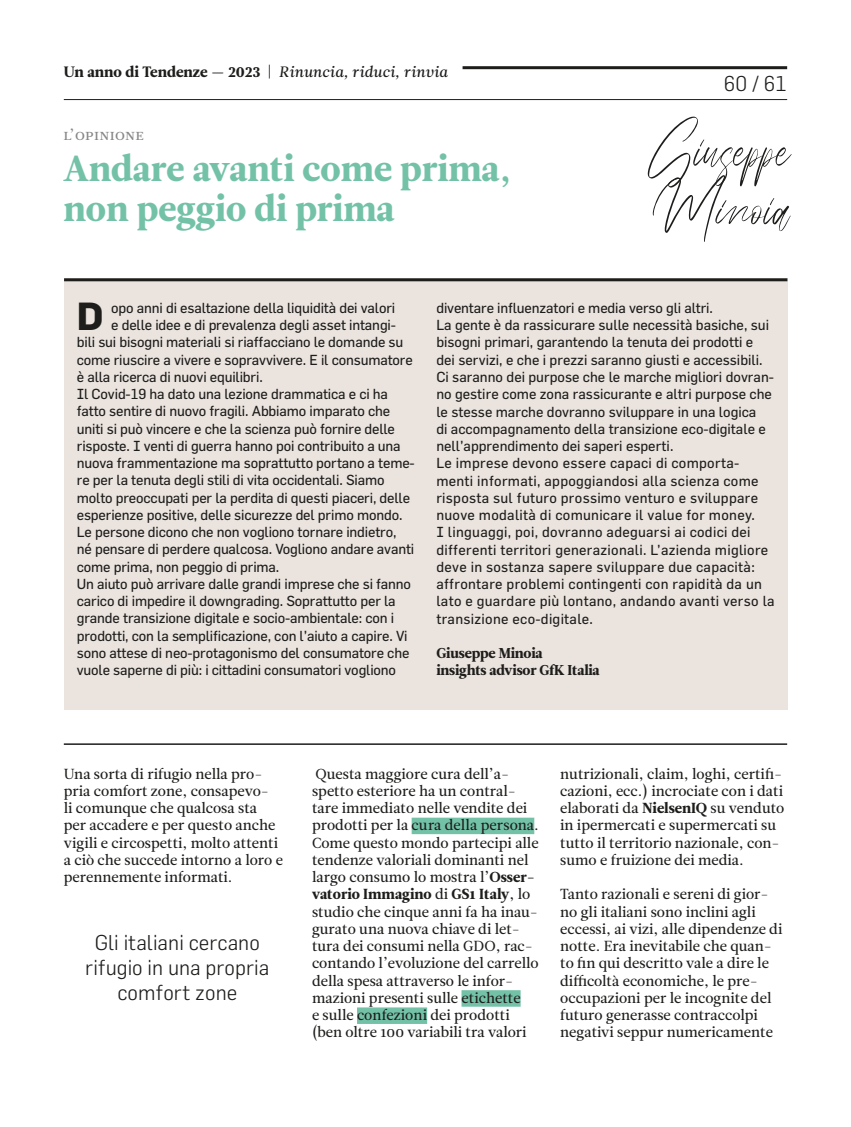
<style>
.page{position:relative;width:851px;height:1127px;background:#fff}
.page>*{position:absolute;margin:0;border:0;box-sizing:border-box;transform-origin:0 0}
.t1{font:57.3px/58.5px "Hudzaifah";color:#1d1d1b}
.t2{font:700 38.4px "Flama";color:#1d1d1b}
.t3{font:36px/40.5px "Leitura News Roman 4";color:#73c2a7}
.t4{font:300 21px/25.2px "Flama";color:#1d1d1b;text-align:center}
.t5{font:15px "Leitura News Roman 4";color:#1d1d1b}
.t6{font:15px "Leitura News Roman 2";letter-spacing:.025em;color:#878787}
.t7{font:14.55px/17.2px "Leitura News Roman 2";color:#1d1d1b}
.t8{font:14.55px "Leitura News Roman 4";color:#1d1d1b}
.t9{font:14.25px "Flama";letter-spacing:-.01em;color:#1d1d1b}
.t10{font:14.25px/17.2px "Flama";letter-spacing:.02em;color:#1d1d1b}
.t11{font:14.25px/17.2px "Leitura News Roman 4";letter-spacing:-.015em;color:#1d1d1b}
.s1{font-family:"Leitura News Italic 2"}
.s2{font-family:"Leitura News Roman 4"}
.s3{font-family:"Leitura News Roman 2"}
</style>
<div class="page">
<hr style="left:64px;top:99px;width:723px;height:1px;background:#1d1d1b">
<hr style="left:462px;top:66px;width:325px;height:3px;background:#1d1d1b">
<div style="left:411px;top:817px;width:123px;height:17px;background:#73c2a7"></div>
<div style="left:461px;top:990px;width:59px;height:16px;background:#73c2a7"></div>
<div style="left:357px;top:1007px;width:70px;height:17px;background:#73c2a7"></div>
<div style="left:64px;top:278px;width:723px;height:432px;background:#eae3de"></div>
<hr style="left:64px;top:278px;width:723px;height:3px;background:#1d1d1b">
<hr style="left:64px;top:743px;width:723px;height:2px;background:#1d1d1b">
<p class="t5" style="left:64px;top:63px;width:385px">Un anno di Tendenze — 2023 | <span class="s1">Rinuncia, riduci, rinvia</span></p>
<p class="t6" style="left:64px;top:126px;width:81px">l’opinione</p>
<h3 class="t3" style="left:64px;top:148px;width:449px">Andare avanti come prima, non peggio di prima</h3>
<h3 class="t4" style="left:723px;top:71px;width:65px">60 / 61</h3>
<h1 class="t1" style="left:646px;top:120px;width:142px">Giuseppe<br>Minoia</h1>
<h2 class="t2" style="left:77px;top:293px;width:28px">D</h2>
<p class="t9" style="left:111px;top:299px;width:285px">opo anni di esaltazione della liquidità dei valori</p>
<p class="t9" style="left:111px;top:316px;width:286px">e delle idee e di prevalenza degli asset intangi-</p>
<p class="t9" style="left:77px;top:334px;width:328px">bili sui bisogni materiali si riaffacciano le domande su</p>
<p class="t9" style="left:77px;top:351px;width:337px">come riuscire a vivere e sopravvivere. E il consumatore</p>
<p class="t9" style="left:77px;top:368px;width:187px">è alla ricerca di nuovi equilibri.</p>
<p class="t9" style="left:77px;top:385px;width:313px">Il Covid-19 ha dato una lezione drammatica e ci ha</p>
<p class="t9" style="left:77px;top:403px;width:315px">fatto sentire di nuovo fragili. Abbiamo imparato che</p>
<p class="t9" style="left:77px;top:420px;width:319px">uniti si può vincere e che la scienza può fornire delle</p>
<p class="t9" style="left:77px;top:437px;width:325px">risposte. I venti di guerra hanno poi contribuito a una</p>
<p class="t9" style="left:77px;top:454px;width:339px">nuova frammentazione ma soprattutto portano a teme-</p>
<p class="t9" style="left:77px;top:472px;width:309px">re per la tenuta degli stili di vita occidentali. Siamo</p>
<p class="t9" style="left:77px;top:489px;width:335px">molto preoccupati per la perdita di questi piaceri, delle</p>
<p class="t9" style="left:77px;top:506px;width:327px">esperienze positive, delle sicurezze del primo mondo.</p>
<p class="t9" style="left:77px;top:523px;width:321px">Le persone dicono che non vogliono tornare indietro,</p>
<p class="t9" style="left:77px;top:541px;width:339px">né pensare di perdere qualcosa. Vogliono andare avanti</p>
<p class="t9" style="left:77px;top:558px;width:204px">come prima, non peggio di prima.</p>
<p class="t9" style="left:77px;top:575px;width:336px">Un aiuto può arrivare dalle grandi imprese che si fanno</p>
<p class="t9" style="left:77px;top:592px;width:320px">carico di impedire il downgrading. Soprattutto per la</p>
<p class="t9" style="left:77px;top:610px;width:319px">grande transizione digitale e socio-ambientale: con i</p>
<p class="t9" style="left:77px;top:627px;width:332px">prodotti, con la semplificazione, con l’aiuto a capire. Vi</p>
<p class="t9" style="left:77px;top:644px;width:334px">sono attese di neo-protagonismo del consumatore che</p>
<p class="t9" style="left:77px;top:661px;width:321px">vuole saperne di più: i cittadini consumatori vogliono</p>
<p class="t10" style="left:436px;top:299px;width:340px">diventare influenzatori e media verso gli altri.<br>La gente è da rassicurare sulle necessità basiche, sui bisogni primari, garantendo la tenuta dei prodotti e dei servizi, e che i prezzi saranno giusti e accessibili.<br>Ci saranno dei purpose che le marche migliori dovran&shy;no gestire come zona rassicurante e altri purpose che le stesse marche dovranno sviluppare in una logica<br>di accompagnamento della transizione eco-digitale e nell’apprendimento dei saperi esperti.<br>Le imprese devono essere capaci di comporta&shy;menti informati, appoggiandosi alla scienza come risposta sul futuro prossimo venturo e sviluppare nuove modalità di comunicare il value for money.<br>I linguaggi, poi, dovranno adeguarsi ai codici dei differenti territori generazionali. L’azienda migliore deve in sostanza sapere sviluppare due capacità: affrontare problemi contingenti con rapidità da un lato e guardare più lontano, andando avanti verso la transizione eco-digitale.</p>
<p class="t11" style="left:436px;top:645px;width:165px">Giuseppe Minoia<br>insights advisor GfK Italia</p>
<p class="t7" style="left:64px;top:765px;width:221px">Una sorta di rifugio nella pro&shy;pria comfort zone, consapevo-<br>li comunque che qualcosa sta per accadere e per questo anche vigili e circospetti, molto attenti a ciò che succede intorno a loro e perennemente informati.</p>
<h3 class="t4" style="left:85px;top:929px;width:185px">Gli italiani cercano rifugio in una propria comfort zone</h3>
<p class="t7" style="left:312px;top:765px;width:228px">Questa maggiore cura dell’a&shy;spetto esteriore ha un contral&shy;tare immediato nelle vendite dei prodotti per la cura della persona.<br>Come questo mondo partecipi alle tendenze valoriali dominanti nel largo consumo lo mostra l’<span class="s2">Osser-</span></p>
<p class="t8" style="left:312px;top:886px;width:220px">vatorio Immagino <span class="s3">di</span> GS1 Italy<span class="s3">, lo</span></p>
<p class="t7" style="left:312px;top:903px;width:228px">studio che cinque anni fa ha inau&shy;gurato una nuova chiave di let&shy;tura dei consumi nella GDO, rac&shy;contando l’evoluzione del carrello della spesa attraverso le infor&shy;mazioni presenti sulle etichette<br>e sulle confezioni dei prodotti (ben oltre 100 variabili tra valori</p>
<p class="t7" style="left:560px;top:765px;width:226px">nutrizionali, claim, loghi, certifi&shy;cazioni, ecc.) incrociate con i dati elaborati da <span class="s2">NielsenIQ</span> su venduto in ipermercati e supermercati su tutto il territorio nazionale, con&shy;sumo e fruizione dei media.</p>
<p class="t7" style="left:560px;top:886px;width:224px">Tanto razionali e sereni di gior&shy;no gli italiani sono inclini agli eccessi, ai vizi, alle dipendenze di notte. Era inevitabile che quan&shy;to fin qui descritto vale a dire le difficoltà economiche, le pre&shy;occupazioni per le incognite del futuro generasse contraccolpi negativi seppur numericamente</p>
</div>
